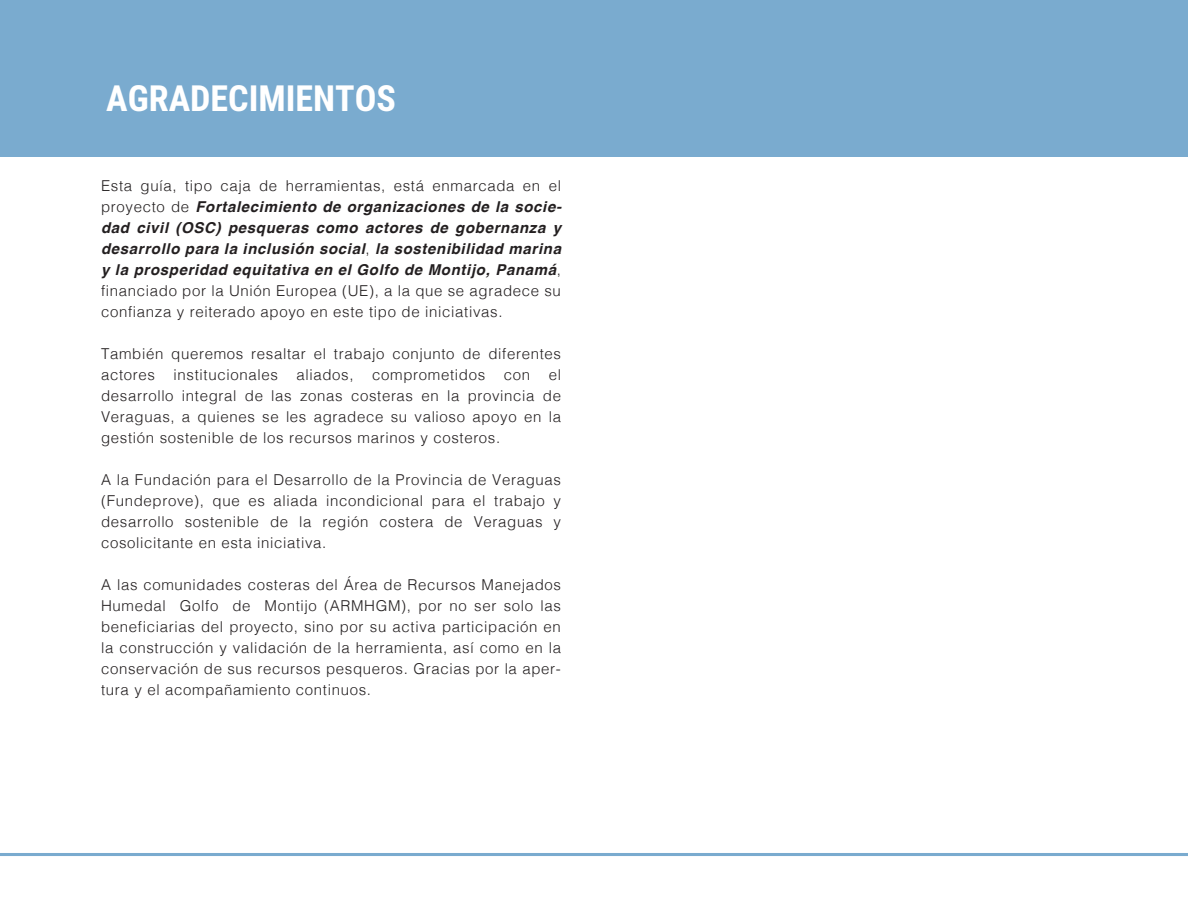
<style>
.page{position:relative;width:1188px;height:918px;background:#fff}
.page>*{position:absolute;margin:0;border:0;box-sizing:border-box;transform-origin:0 0}
.t1{font:700 36px "Roboto Condensed";color:#fff}
.t2{font:300 15px/21px "Helvetica";letter-spacing:.045em;color:#231f20;text-align:justify}
.t3{font:italic 700 15px/21px "Helvetica";letter-spacing:.045em;color:#231f20;text-align:justify}
.s1{font-weight:300;font-style:normal}
</style>
<div class="page">
<div style="left:0;top:0;width:1188px;height:157px;background:#7aabcf"></div>
<hr style="left:0;top:853px;width:1188px;height:3px;background:#7aabcf">
<h1 class="t1" style="left:106px;top:73px;width:291px">AGRADECIMIENTOS</h1>
<p class="t3" style="left:101px;top:176px;width:462px"><span class="s1">Esta guía, tipo caja de herramientas, está enmarcada en el proyecto de</span> Fortalecimiento de organizaciones de la socie&shy;dad civil (OSC) pesqueras como actores de gobernanza y desarrollo para la inclusión social<span class="s1">,</span> la sostenibilidad marina y la prosperidad equitativa en el Golfo de Montijo, Panamá<span class="s1">, financiado por la Unión Europea (UE), a la que se agradece su confianza y reiterado apoyo en este tipo de iniciativas.</span></p>
<p class="t2" style="left:101px;top:343px;width:462px">También queremos resaltar el trabajo conjunto de diferentes actores institucionales aliados, comprometidos con el desarrollo integral de las zonas costeras en la provincia de Veraguas, a quienes se les agradece su valioso apoyo en la gestión sostenible de los recursos marinos y costeros.</p>
<p class="t2" style="left:101px;top:469px;width:461px">A la Fundación para el Desarrollo de la Provincia de Veraguas (Fundeprove), que es aliada incondicional para el trabajo y desarrollo sostenible de la región costera de Veraguas y cosolicitante en esta iniciativa.</p>
<p class="t2" style="left:101px;top:574px;width:462px">A las comunidades costeras del Área de Recursos Manejados Humedal Golfo de Montijo (ARMHGM), por no ser solo las beneficiarias del proyecto, sino por su activa participación en la construcción y validación de la herramienta, así como en la conservación de sus recursos pesqueros. Gracias por la aper&shy;tura y el acompañamiento continuos.</p>
</div>
